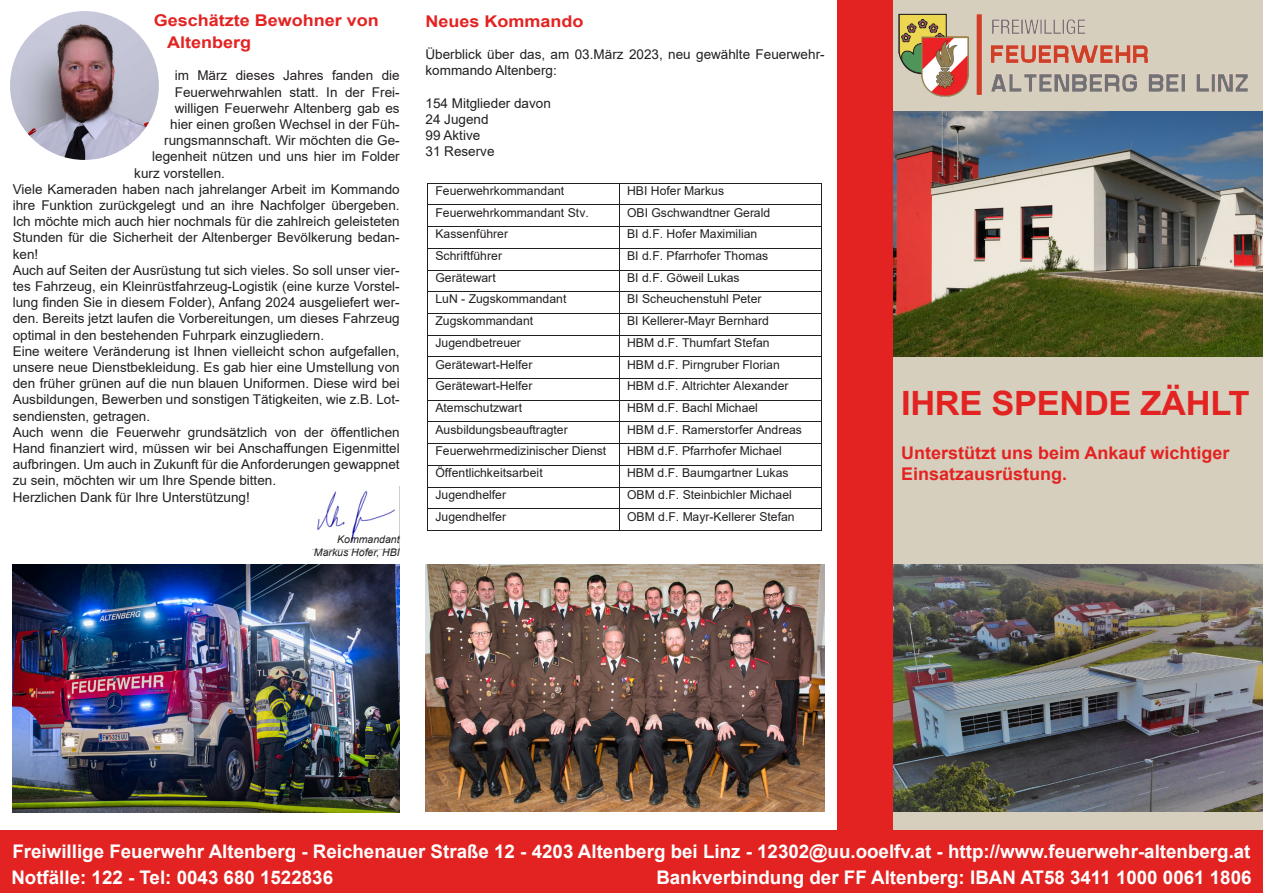
<style>
.page{position:relative;width:1263px;height:893px;background:#fff}
.page>*{position:absolute;margin:0;border:0;box-sizing:border-box;transform-origin:0 0}
.t1{font:700 33.45px "Arial";letter-spacing:-.01em;color:#e32322}
.t2{font:700 18.75px "Arial";color:#fff}
.t3{font:700 17.4px/21.6px "Arial";color:#e32322}
.t4{font:700 16.2px/21.6px "Arial";color:#e32322;scale:1.11 1}
.Festschrift{font:13.5px/16.2px "Arial";color:#231f20;text-align:justify}
.t5{font:12.15px "Arial";letter-spacing:.005em;color:#231f20}
.t6{font:italic 10.5px "Arial";color:#231f20}
</style>
<div class="page">
<div style="left:874px;top:0;width:389px;height:834px;background:#d6cfbd"></div>
<img style="left:919px;top:14px;width:63px;height:81px">
<img style="left:893px;top:111px;width:370px;height:245px">
<div style="left:0;top:831px;width:1263px;height:62px;background:#e32322"></div>
<img style="left:893px;top:564px;width:370px;height:247px">
<img style="left:10px;top:11px;width:149px;height:149px;border-radius:74px">
<div style="left:838px;top:0;width:55px;height:836px;background:#e32322"></div>
<img style="left:317px;top:486px;width:83px;height:63px">
<hr style="left:428px;top:183px;width:191px;height:1px;background:#231f20">
<hr style="left:620px;top:183px;width:201px;height:1px;background:#231f20">
<hr style="left:428px;top:205px;width:191px;height:1px;background:#231f20">
<hr style="left:620px;top:205px;width:201px;height:1px;background:#231f20">
<hr style="left:428px;top:226px;width:191px;height:1px;background:#231f20">
<hr style="left:620px;top:226px;width:201px;height:1px;background:#231f20">
<hr style="left:428px;top:248px;width:191px;height:1px;background:#231f20">
<hr style="left:620px;top:248px;width:201px;height:1px;background:#231f20">
<hr style="left:428px;top:270px;width:191px;height:1px;background:#231f20">
<hr style="left:620px;top:270px;width:201px;height:1px;background:#231f20">
<hr style="left:428px;top:291px;width:191px;height:1px;background:#231f20">
<hr style="left:620px;top:291px;width:201px;height:1px;background:#231f20">
<hr style="left:428px;top:313px;width:191px;height:1px;background:#231f20">
<hr style="left:620px;top:313px;width:201px;height:1px;background:#231f20">
<hr style="left:428px;top:335px;width:191px;height:1px;background:#231f20">
<hr style="left:620px;top:335px;width:201px;height:1px;background:#231f20">
<hr style="left:428px;top:357px;width:191px;height:1px;background:#231f20">
<hr style="left:620px;top:357px;width:201px;height:1px;background:#231f20">
<hr style="left:428px;top:378px;width:191px;height:1px;background:#231f20">
<hr style="left:620px;top:378px;width:201px;height:1px;background:#231f20">
<hr style="left:428px;top:400px;width:191px;height:1px;background:#231f20">
<hr style="left:620px;top:400px;width:201px;height:1px;background:#231f20">
<hr style="left:428px;top:422px;width:191px;height:1px;background:#231f20">
<hr style="left:620px;top:422px;width:201px;height:1px;background:#231f20">
<hr style="left:428px;top:443px;width:191px;height:1px;background:#231f20">
<hr style="left:620px;top:443px;width:201px;height:1px;background:#231f20">
<hr style="left:428px;top:465px;width:191px;height:1px;background:#231f20">
<hr style="left:620px;top:465px;width:201px;height:1px;background:#231f20">
<hr style="left:428px;top:487px;width:191px;height:1px;background:#231f20">
<hr style="left:620px;top:487px;width:201px;height:1px;background:#231f20">
<hr style="left:428px;top:508px;width:191px;height:1px;background:#231f20">
<hr style="left:620px;top:508px;width:201px;height:1px;background:#231f20">
<hr style="left:428px;top:530px;width:191px;height:1px;background:#231f20">
<svg style="left:619px;top:183px;width:1px;height:348px"></svg>
<hr style="left:620px;top:530px;width:201px;height:1px;background:#231f20">
<svg style="left:821px;top:183px;width:1px;height:348px"></svg>
<img style="left:426px;top:564px;width:399px;height:247px">
<img style="left:13px;top:564px;width:387px;height:248px">
<svg style="left:898px;top:14px;width:49px;height:60px;background:#a4a153"></svg>
<img style="left:921px;top:36px;width:47px;height:60px">
<p class="t4" style="left:167px;top:10px;width:192px;text-indent:-14px">Geschätzte Bewohner von<br>Altenberg</p>
<p class="Festschrift" style="left:175px;top:67px;width:226px">im März dieses Jahres fanden die</p>
<p class="Festschrift" style="left:175px;top:84px;width:226px">Feuerwehrwahlen statt. In der Frei-</p>
<p class="Festschrift" style="left:175px;top:100px;width:226px">willigen Feuerwehr Altenberg gab es</p>
<p class="Festschrift" style="left:170px;top:116px;width:231px">hier einen großen Wechsel in der Füh-</p>
<p class="Festschrift" style="left:164px;top:132px;width:237px">rungsmannschaft. Wir möchten die Ge-</p>
<p class="Festschrift" style="left:152px;top:148px;width:249px">legenheit nützen und uns hier im Folder</p>
<p class="Festschrift" style="left:134px;top:165px;width:92px">kurz vorstellen.</p>
<p class="Festschrift" style="left:13px;top:181px;width:388px">Viele Kameraden haben nach jahrelanger Arbeit im Kommando ihre Funktion zurückgelegt und an ihre Nachfolger übergeben.<br>Ich möchte mich auch hier nochmals für die zahlreich geleisteten Stunden für die Sicherheit der Altenberger Bevölkerung bedan&shy;ken!</p>
<p class="Festschrift" style="left:13px;top:262px;width:388px">Auch auf Seiten der Ausrüstung tut sich vieles. So soll unser vier&shy;tes Fahrzeug, ein Kleinrüstfahrzeug-Logistik (eine kurze Vorstel&shy;lung finden Sie in diesem Folder), Anfang 2024 ausgeliefert wer&shy;den. Bereits jetzt laufen die Vorbereitungen, um dieses Fahrzeug optimal in den bestehenden Fuhrpark einzugliedern.</p>
<p class="Festschrift" style="left:13px;top:343px;width:388px">Eine weitere Veränderung ist Ihnen vielleicht schon aufgefallen, unsere neue Dienstbekleidung. Es gab hier eine Umstellung von den früher grünen auf die nun blauen Uniformen. Diese wird bei Ausbildungen, Bewerben und sonstigen Tätigkeiten, wie z.B. Lot&shy;sendiensten, getragen.</p>
<p class="Festschrift" style="left:13px;top:424px;width:388px">Auch wenn die Feuerwehr grundsätzlich von der öffentlichen Hand finanziert wird, müssen wir bei Anschaffungen Eigenmittel aufbringen. Um auch in Zukunft für die Anforderungen gewappnet zu sein, möchten wir um Ihre Spende bitten.</p>
<p class="Festschrift" style="left:13px;top:489px;width:239px">Herzlichen Dank für Ihre Unterstützung!</p>
<p class="t6" style="left:337px;top:533px;width:64px">Kommandant</p>
<p class="t6" style="left:314px;top:546px;width:87px">Markus Hofer, HBI</p>
<p class="t4" style="left:425px;top:10px;width:144px">Neues Kommando</p>
<p class="Festschrift" style="left:425px;top:46px;width:401px">Überblick über das, am 03.März 2023, neu gewählte Feuerwehr&shy;kommando Altenberg:</p>
<p class="Festschrift" style="left:425px;top:95px;width:127px">154 Mitglieder davon</p>
<p class="Festschrift" style="left:425px;top:111px;width:65px">24 Jugend</p>
<p class="Festschrift" style="left:425px;top:127px;width:56px">99 Aktive</p>
<p class="Festschrift" style="left:425px;top:143px;width:71px">31 Reserve</p>
<p class="t5" style="left:435px;top:182px;width:130px">Feuerwehrkommandant</p>
<p class="t5" style="left:627px;top:182px;width:98px">HBI Hofer Markus</p>
<p class="t5" style="left:435px;top:204px;width:155px">Feuerwehrkommandant Stv.</p>
<p class="t5" style="left:627px;top:204px;width:145px">OBI Gschwandtner Gerald</p>
<p class="t5" style="left:435px;top:226px;width:74px">Kassenführer</p>
<p class="t5" style="left:627px;top:226px;width:132px">BI d.F. Hofer Maximilian</p>
<p class="t5" style="left:435px;top:247px;width:68px">Schriftführer</p>
<p class="t5" style="left:627px;top:247px;width:143px">BI d.F. Pfarrhofer Thomas</p>
<p class="t5" style="left:435px;top:269px;width:62px">Gerätewart</p>
<p class="t5" style="left:627px;top:269px;width:114px">BI d.F. Göweil Lukas</p>
<p class="t5" style="left:435px;top:291px;width:133px">LuN - Zugskommandant</p>
<p class="t5" style="left:627px;top:291px;width:136px">BI Scheuchenstuhl Peter</p>
<p class="t5" style="left:435px;top:313px;width:99px">Zugskommandant</p>
<p class="t5" style="left:627px;top:313px;width:143px">BI Kellerer-Mayr Bernhard</p>
<p class="t5" style="left:435px;top:334px;width:87px">Jugendbetreuer</p>
<p class="t5" style="left:627px;top:334px;width:144px">HBM d.F. Thumfart Stefan</p>
<p class="t5" style="left:435px;top:356px;width:99px">Gerätewart-Helfer</p>
<p class="t5" style="left:627px;top:356px;width:154px">HBM d.F. Pirngruber Florian</p>
<p class="t5" style="left:435px;top:378px;width:99px">Gerätewart-Helfer</p>
<p class="t5" style="left:627px;top:378px;width:163px">HBM d.F. Altrichter Alexander</p>
<p class="t5" style="left:435px;top:399px;width:88px">Atemschutzwart</p>
<p class="t5" style="left:627px;top:399px;width:132px">HBM d.F. Bachl Michael</p>
<p class="t5" style="left:435px;top:421px;width:134px">Ausbildungsbeauftragter</p>
<p class="t5" style="left:627px;top:421px;width:176px">HBM d.F. Ramerstorfer Andreas</p>
<p class="t5" style="left:435px;top:443px;width:172px">Feuerwehrmedizinischer Dienst</p>
<p class="t5" style="left:627px;top:443px;width:156px">HBM d.F. Pfarrhofer Michael</p>
<p class="t5" style="left:435px;top:464px;width:109px">Öffentlichkeitsarbeit</p>
<p class="t5" style="left:627px;top:464px;width:163px">HBM d.F. Baumgartner Lukas</p>
<p class="t5" style="left:435px;top:486px;width:72px">Jugendhelfer</p>
<p class="t5" style="left:627px;top:486px;width:166px">OBM d.F. Steinbichler Michael</p>
<p class="t5" style="left:435px;top:508px;width:72px">Jugendhelfer</p>
<p class="t5" style="left:627px;top:508px;width:169px">OBM d.F. Mayr-Kellerer Stefan</p>
<p class="t1" style="left:901px;top:380px;width:350px">IHRE SPENDE ZÄHLT</p>
<p class="t3" style="left:901px;top:442px;width:330px">Unterstützt uns beim Ankauf wichtiger<br>Einsatzausrüstung.</p>
<p class="t2" style="left:12px;top:838px;width:1239px">Freiwillige Feuerwehr Altenberg - Reichenauer Straße 12 - 4203 Altenberg bei Linz - 12302@uu.ooelfv.at - http://www.feuerwehr-altenberg.at</p>
<p class="t2" style="left:11px;top:864px;width:323px">Notfälle: 122 - Tel: 0043 680 1522836</p>
<p class="t2" style="left:656px;top:864px;width:597px">Bankverbindung der FF Altenberg: IBAN AT58 3411 1000 0061 1806</p>
</div>
